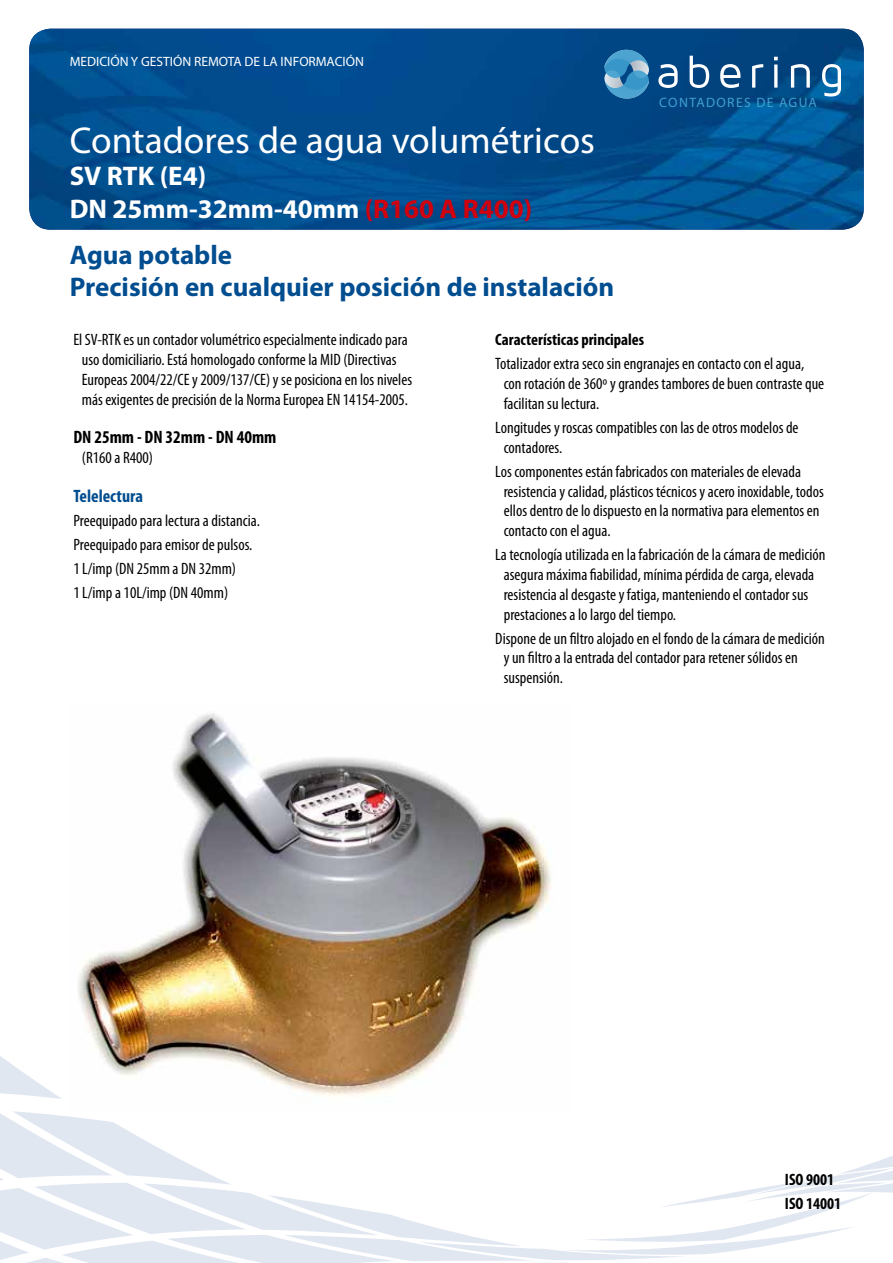
<style>
.page{position:relative;width:893px;height:1263px;background:#fff}
.page>*{position:absolute;margin:0;border:0;box-sizing:border-box;transform-origin:0 0}
.t1{font:37.5px "Myriad Pro";color:#fff}
.t2{font:700 27px/32.4px "Myriad Pro";color:#004d90}
.t3{font:700 27px/32.4px "Myriad Pro";color:#fff}
.t4{font:700 condensed 18px "Myriad Pro";color:#000}
.t5{font:700 condensed 18px "Myriad Pro";color:#004d90}
.t6{font:condensed 16.5px/19.8px "Myriad Pro";color:#000}
.t7{font:700 condensed 16.5px/24px "Myriad Pro";color:#000}
.t8{font:13.65px "Myriad Pro";letter-spacing:.1em;color:#40a0d0}
.t9{font:13.5px "Myriad Pro";color:#fff}
.s1{color:#d1010e}
</style>
<div class="page">
<svg style="left:0;top:1111px;width:893px;height:152px"></svg>
<svg style="left:0;top:1056px;width:62px;height:43px"></svg>
<img style="left:29px;top:29px;width:835px;height:201px">
<img style="left:69px;top:713px;width:502px;height:399px">
<svg style="left:604px;top:50px;width:45px;height:49px;background:#4890bc"></svg>
<svg style="left:658px;top:64px;width:20px;height:24px"></svg>
<svg style="left:690px;top:56px;width:19px;height:32px"></svg>
<svg style="left:720px;top:64px;width:21px;height:24px"></svg>
<svg style="left:752px;top:64px;width:11px;height:24px"></svg>
<svg style="left:774px;top:57px;width:4px;height:3px"></svg>
<hr style="left:774px;top:65px;width:3px;height:23px;background:#fff">
<svg style="left:791px;top:64px;width:19px;height:24px"></svg>
<svg style="left:822px;top:64px;width:19px;height:33px"></svg>
<p class="t9" style="left:70px;top:53px;width:296px">MEDICIÓN Y GESTIÓN REMOTA DE LA INFORMACIÓN</p>
<h1 class="t1" style="left:70px;top:117px;width:527px">Contadores de agua volumétricos</h1>
<h2 class="t3" style="left:70px;top:159px;width:464px">SV RTK (E4)<br>DN 25mm-32mm-40mm <span class="s1">(R160 A R400)</span></h2>
<h2 class="t2" style="left:70px;top:238px;width:546px">Agua potable<br>Precisión en cualquier posición de instalación</h2>
<p class="t8" style="left:659px;top:94px;width:159px">CONTADORES DE AGUA</p>
<p class="t6" style="left:73px;top:330px;width:340px;text-align:center">El SV-RTK es un contador volumétrico especialmente indicado para uso domiciliario. Está homologado conforme la MID (Directivas Europeas 2004/22/CE y 2009/137/CE) y se posiciona en los niveles más exigentes de precisión de la Norma Europea EN 14154-2005.</p>
<p class="t4" style="left:73px;top:426px;width:205px">DN 25mm - DN 32mm - DN 40mm</p>
<p class="t6" style="left:82px;top:447px;width:73px">(R160 a R400)</p>
<p class="t5" style="left:73px;top:484px;width:71px">Telelectura</p>
<p class="t6" style="left:73px;top:508px;width:188px;line-height:24px">Preequipado para lectura a distancia.<br>Preequipado para emisor de pulsos.<br>1 L/imp (DN 25mm a DN 32mm)<br>1 L/imp a 10L/imp (DN 40mm)</p>
<p class="t7" style="left:495px;top:327px;width:150px">Características principales</p>
<p class="t6" style="left:504px;top:354px;width:322px;text-indent:-8px">Totalizador extra seco sin engranajes en contacto con el agua, con rotación de 360º y grandes tambores de buen contraste que facilitan su lectura.</p>
<p class="t6" style="left:504px;top:417px;width:296px;text-indent:-8px">Longitudes y roscas compatibles con las de otros modelos de contadores.</p>
<p class="t6" style="left:504px;top:461px;width:322px;text-indent:-8px">Los componentes están fabricados con materiales de elevada resistencia y calidad, plásticos técnicos y acero inoxidable, todos ellos dentro de lo dispuesto en la normativa para elementos en contacto con el agua.</p>
<p class="t6" style="left:504px;top:545px;width:323px;text-indent:-8px">La tecnología utilizada en la fabricación de la cámara de medición asegura máxima fiabilidad, mínima pérdida de carga, elevada resistencia al desgaste y fatiga, manteniendo el contador sus prestaciones a lo largo del tiempo.</p>
<p class="t6" style="left:504px;top:628px;width:323px;text-indent:-8px">Dispone de un filtro alojado en el fondo de la cámara de medición y un filtro a la entrada del contador para retener sólidos en suspensión.</p>
<p class="t7" style="left:785px;top:1167px;width:58px">ISO 9001<br>ISO 14001</p>
</div>
